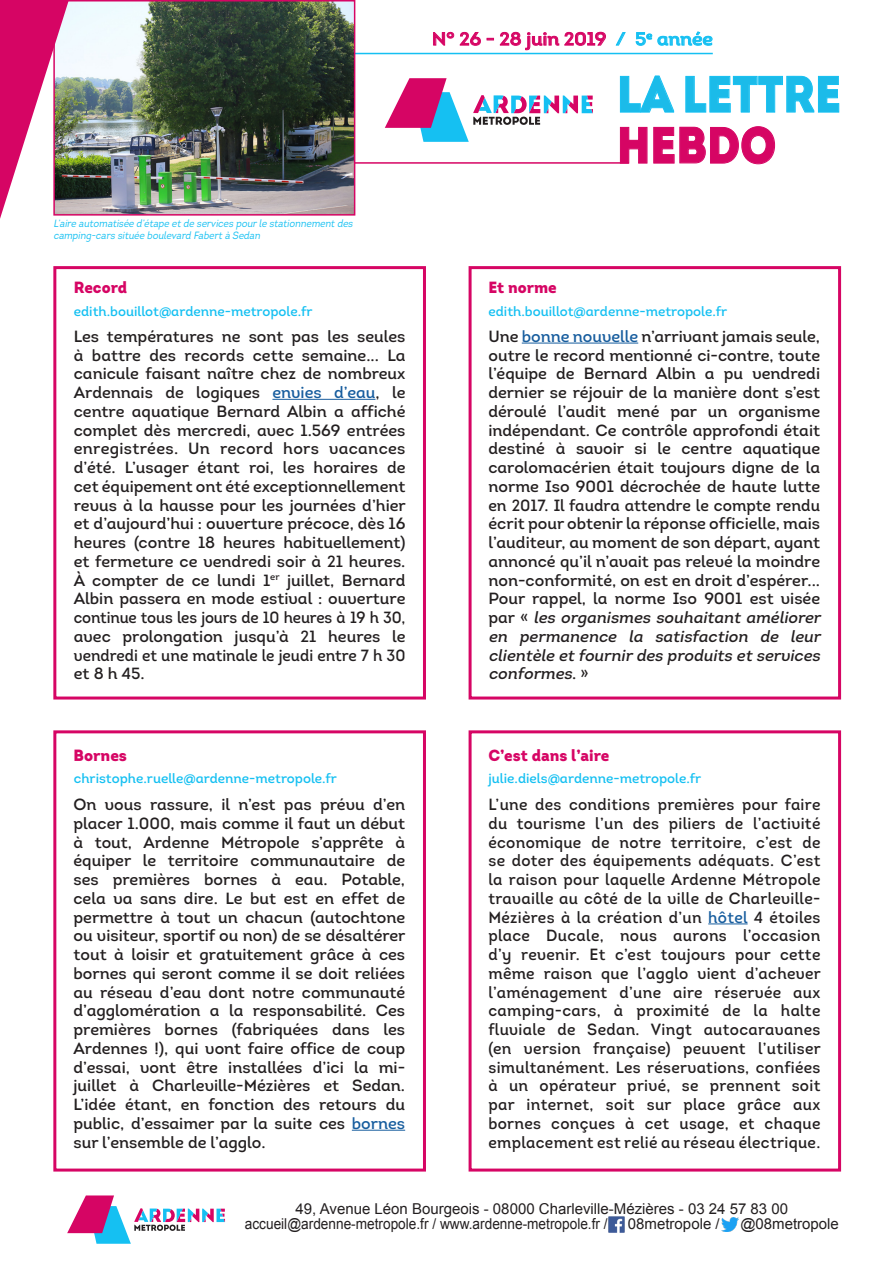
<style>
.page{position:relative;width:893px;height:1263px;background:#fff}
.page>*{position:absolute;margin:0;border:0;box-sizing:border-box;transform-origin:0 0}
.t1{font:900 51px "Intro";color:#1bbbe9;scale:.89 1}
.t2{font:900 51px "Intro";color:#d60564;scale:.89 1}
.t3{font:18px "Intro Regular Alt";color:#d60564;scale:1.06 1}
.t4{font:16.2px/18.8px "Intro Regular Alt";color:#231f20;text-align:justify}
.t5{font:16.2px/18.8px "Intro Regular Alt";color:#231f20;text-align:justify;scale:.96 1}
.t6{font:900 16.2px "Intro";color:#d60564;scale:.96 1}
.t7{font:900 16.2px "Intro";color:#d60564}
.t8{font:15px "Arial";color:#231f20}
.t9{font:15px "Arial";color:#231f20;scale:.91 1}
.t10{font:13.5px "Intro Regular Alt";color:#15c0f2}
.t11{font:italic 10.5px "Intro";color:#15c0f2;scale:.9 1}
.s1{color:#15c0f2}
.s2{color:#175d9e}
.s3{font-style:italic}
</style>
<div class="page">
<hr style="left:278px;top:162px;width:351px;height:2px;background:#d60564">
<hr style="left:278px;top:53px;width:435px;height:1px;background:#15c0f2">
<svg style="left:433px;top:32px;width:48px;height:14px"></svg>
<svg style="left:487px;top:38px;width:6px;height:2px"></svg>
<svg style="left:500px;top:32px;width:106px;height:19px"></svg>
<svg style="left:616px;top:32px;width:10px;height:14px"></svg>
<svg style="left:635px;top:31px;width:78px;height:15px"></svg>
<svg style="left:385px;top:78px;width:208px;height:64px"></svg>
<svg style="left:620px;top:75px;width:54px;height:38px"></svg>
<svg style="left:685px;top:76px;width:154px;height:37px"></svg>
<svg style="left:620px;top:126px;width:155px;height:39px"></svg>
<div style="left:469px;top:730px;width:372px;height:441px;border:3px solid #d60564"></div>
<div style="left:53px;top:730px;width:373px;height:441px;border:3px solid #d60564"></div>
<div style="left:469px;top:266px;width:372px;height:433px;border:3px solid #d60564"></div>
<div style="left:53px;top:266px;width:373px;height:433px;border:3px solid #d60564"></div>
<img style="left:608px;top:1216px;width:17px;height:17px">
<svg style="left:67px;top:1195px;width:158px;height:49px"></svg>
<hr style="left:522px;top:343px;width:116px;height:1px;background:#175d9e">
<hr style="left:352px;top:1130px;width:53px;height:1px;background:#175d9e">
<img style="left:721px;top:1217px;width:18px;height:15px">
<hr style="left:708px;top:923px;width:40px;height:1px;background:#175d9e">
<hr style="left:272px;top:399px;width:103px;height:1px;background:#175d9e">
<img style="left:69px;top:3px;width:283px;height:210px">
<div style="left:53px;top:0;width:302px;height:216px;border:2px solid #d60564"></div>
<svg style="left:0;top:0;width:69px;height:219px"></svg>
<p class="t11" style="left:53px;top:217px;width:337px">L’aire automatisée d’étape etde services pourle stationnementdes</p>
<p class="t11" style="left:53px;top:229px;width:234px">camping-cars située boulevard Fabertà Sedan</p>
<p class="t3" style="left:432px;top:28px;width:266px">N° 26 - 28 juin 2019 <span class="s1">/ 5</span><sup>e</sup> <span class="s1">année</span></p>
<p class="t1" style="left:617px;top:61px;width:253px">LA LETTRE</p>
<p class="t2" style="left:617px;top:112px;width:180px">HEBDO</p>
<p class="t6" style="left:74px;top:277px;width:57px">Record</p>
<p class="t4" style="left:74px;top:327px;width:333px">Les températures ne sont pas les seules à battre des records cette semaine... La canicule faisant naître chez de nombreux Ardennais de logiques <span class="s2">envies d’eau</span>, le centre aquatique Bernard Albin a affiché complet dès mercredi, avec 1.569 entrées enregistrées. Un record hors vacances d’été. L’usager étant roi, les horaires de</p>
<p class="t4" style="left:74px;top:477px;width:334px">cet équipement ont été exceptionnellement revus à la hausse pour les journées d’hier et d’aujourd’hui : ouverture précoce, dès 16 heures (contre 18 heures habituellement) et fermeture ce vendredi soir à 21 heures.<br>À compter de ce lundi 1<sup>er</sup> juillet, Bernard Albin passera en mode estival : ouverture continue tous les jours de 10 heures à 19 h 30,</p>
<p class="t4" style="left:74px;top:627px;width:333px">avec prolongation jusqu’à 21 heures le vendredi et une matinale le jeudi entre 7 h 30</p>
<p class="t4" style="left:74px;top:664px;width:73px">et 8 h 45.</p>
<p class="t6" style="left:488px;top:277px;width:73px">Et norme</p>
<p class="t4" style="left:488px;top:327px;width:337px;text-align:left">Une <span class="s2">bonne nouvelle</span> n’arrivant jamais seule, outre le record mentionné ci-contre, toute l’équipe de Bernard Albin a pu vendredi dernier se réjouir de la manière dont s’est déroulé l’audit mené par un organisme indépendant. Ce contrôle approfondi était destiné à savoir si le centre aquatique carolomacérien était toujours digne de la norme Iso 9001 décrochée de haute lutte en 2017. Il faudra attendre le compte rendu écrit pour obtenir la réponse officielle, mais l’auditeur, au moment de son départ, ayant annoncé qu’il n’avait pas relevé la moindre non-conformité, on est en droit d’espérer...<br>Pour rappel, la norme Iso 9001 est visée p a r « <span class="s3">les organismes souhaitant améliorer en permanence la satisfaction de leur clientèle et fournirdes produits et services conformes</span>. »</p>
<p class="t10" style="left:74px;top:303px;width:240px">edith.bouillot@ardenne-metropole.fr</p>
<p class="t10" style="left:488px;top:303px;width:240px">edith.bouillot@ardenne-metropole.fr</p>
<p class="t6" style="left:488px;top:745px;width:128px">C’est dans l’aire</p>
<p class="t5" style="left:488px;top:795px;width:348px">L’une des conditions premières pour faire du tourisme l’un des piliers de l’activité économique de notre territoire, c’est de se doter des équipements adéquats. C’est la raison pour laquelle Ardenne Métropole travaille au côté de la ville de Charleville-Mézières à la création d’un <span class="s2">hôtel</span> 4 étoiles place Ducale, nous aurons l’occasion d’y revenir. Et c’est toujours pour cette même raison que l’agglo vient d’achever l’aménagement d’une aire réservée aux camping-cars, à proximité de la halte fluviale de Sedan. Vingt autocaravanes (en version française) peuvent l’utiliser simultanément. Les réservations, confiées à un opérateur privé, se prennent soit par internet, soit sur place grâce aux bornes conçues à cet usage, et chaque emplacement est relié au réseau électrique.</p>
<p class="t7" style="left:73px;top:745px;width:55px">Bornes</p>
<p class="t4" style="left:73px;top:795px;width:334px">On vous rassure, il n’est pas prévu d’en placer 1.000, mais comme il faut un début à tout, Ardenne Métropole s’apprête à équiper le territoire communautaire de ses premières bornes à eau. Potable, cela va sans dire. Le but est en effet de permettre à tout un chacun (autochtone ou visiteur, sportif ou non) de se désaltérer tout à loisir et gratuitement grâce à ces bornes qui seront comme il se doit reliées au réseau d’eau dont notre communauté d’agglomération a la responsabilité. Ces premières bornes (fabriquées dans les Ardennes !), qui vont faire office de coup d’essai, vont être installées d’ici la mi&shy;juillet à Charleville-Mézières et Sedan.<br>L’idée étant, en fonction des retours du public, d’essaimer par la suite ces <span class="s2">bornes </span>sur l’ensemble de l’agglo.</p>
<p class="t10" style="left:74px;top:770px;width:265px">christophe.ruelle@ardenne-metropole.fr</p>
<p class="t10" style="left:488px;top:770px;width:214px">julie.diels@ardenne-metropole.fr</p>
<p class="t8" style="left:296px;top:1199px;width:494px">49, Avenue Léon Bourgeois - 08000 Charleville-Mézières - 03 24 57 83 00</p>
<p class="t9" style="left:245px;top:1214px;width:400px">accueil@ardenne-metropole.fr / www.ardenne-metropole.fr /</p>
<p class="t8" style="left:628px;top:1214px;width:93px">08metropole /</p>
<p class="t8" style="left:740px;top:1214px;width:100px">@08metropole</p>
</div>
